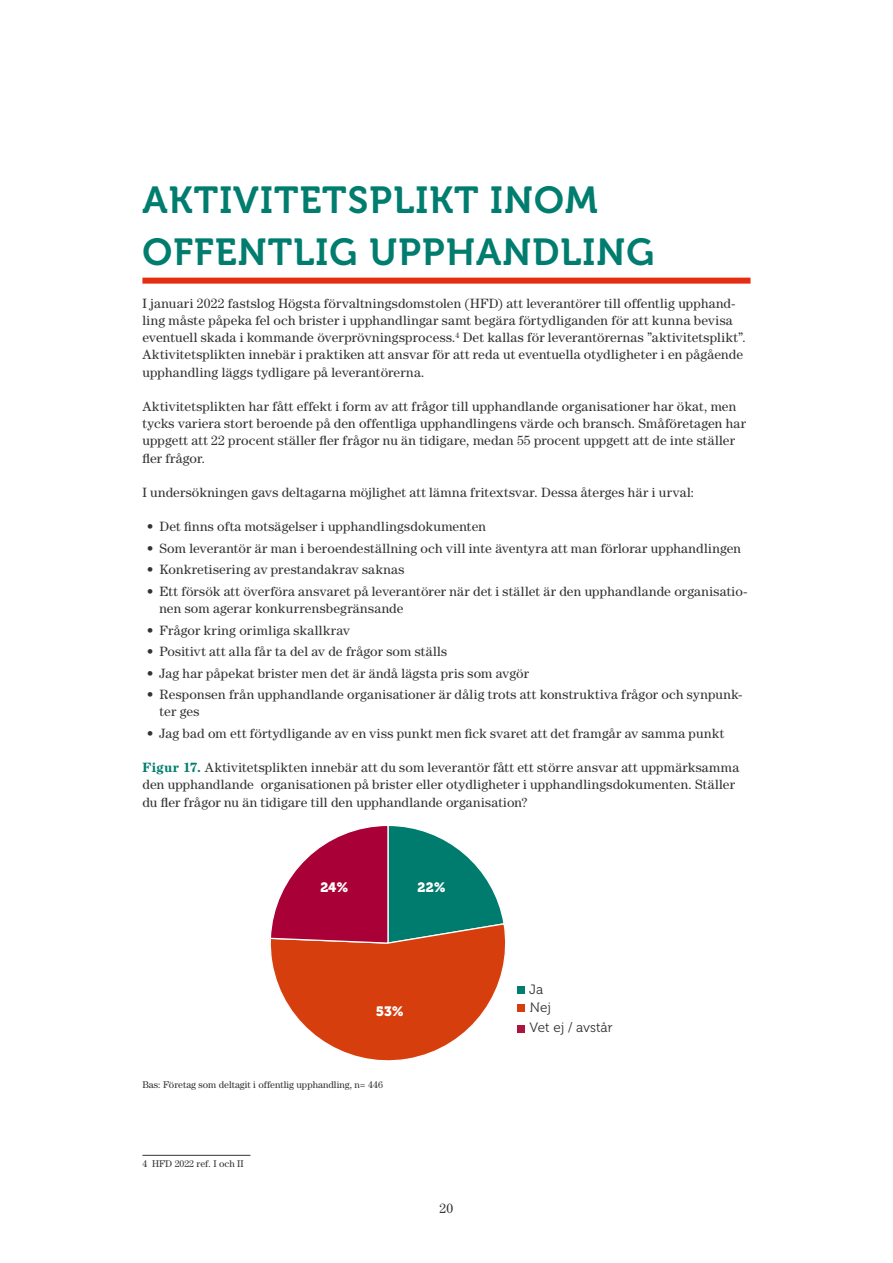
<style>
.page{position:relative;width:893px;height:1263px;background:#fff}
.page>*{position:absolute;margin:0;border:0;box-sizing:border-box;transform-origin:0 0}
.t1{font:37.5px/51.8px "Museo 700";letter-spacing:.03em;color:#007d6e}
.t2{font:13.5px/17.2px "Century Std";letter-spacing:.015em;color:#333}
.t3{font:13.5px/18.1px "Museo 300";color:#333233}
.t4{font:13.5px "Museo 900";color:#fff}
.t5{font:9.75px "Century Std";color:#333}
.s1{font-weight:700;color:#007d6e}
</style>
<div class="page">
<div style="left:142px;top:278px;width:608px;height:6px;background:#e52d12"></div>
<hr style="left:142px;top:1155px;width:108px;height:1px;background:#333">
<svg style="left:270px;top:826px;width:236px;height:235px"></svg>
<div style="left:517px;top:986px;width:7px;height:7px;background:#007d6f"></div>
<div style="left:517px;top:1004px;width:7px;height:8px;background:#d63f0d"></div>
<div style="left:517px;top:1025px;width:7px;height:7px;background:#aa163c"></div>
<h1 class="t1" style="left:142px;top:175px;width:513px">AKTIVITETSPLIKT INOM<br>OFFENTLIG UPPHANDLING</h1>
<p class="t2" style="left:142px;top:294px;width:605px">I januari 2022 fastslog Högsta förvaltningsdomstolen (HFD) att leverantörer till offentlig upphand&shy;ling måste påpeka fel och brister i upphandlingar samt begära förtydliganden för att kunna bevisa eventuell skada i kommande överprövningsprocess.<sup>4</sup> Det kallas för leverantörernas ”aktivitetsplikt”.<br>Aktivitetsplikten innebär i praktiken att ansvar för att reda ut eventuella otydligheter i en pågående upphandling läggs tydligare på leverantörerna.</p>
<p class="t2" style="left:142px;top:397px;width:605px">Aktivitetsplikten har fått effekt i form av att frågor till upphandlande organisationer har ökat, men tycks variera stort beroende på den offentliga upphandlingens värde och bransch. Småföretagen har uppgett att 22 procent ställer fler frågor nu än tidigare, medan 55 procent uppgett att de inte ställer fler frågor.</p>
<p class="t2" style="left:142px;top:483px;width:553px">I undersökningen gavs deltagarna möjlighet att lämna fritextsvar. Dessa återges här i urval:</p>
<p class="t2" style="left:147px;top:518px;width:341px">• Det finns ofta motsägelser i upphandlingsdokumenten</p>
<p class="t2" style="left:147px;top:539px;width:596px">• Som leverantör är man i beroendeställning och vill inte äventyra att man förlorar upphandlingen</p>
<p class="t2" style="left:147px;top:561px;width:259px">• Konkretisering av prestandakrav saknas</p>
<p class="t2" style="left:159px;top:582px;width:589px;text-indent:-13px">• Ett försök att överföra ansvaret på leverantörer när det i stället är den upphandlande organisatio&shy;nen som agerar konkurrensbegränsande</p>
<p class="t2" style="left:147px;top:621px;width:205px">• Frågor kring orimliga skallkrav</p>
<p class="t2" style="left:147px;top:642px;width:302px">• Positivt att alla får ta del av de frågor som ställs</p>
<p class="t2" style="left:147px;top:664px;width:384px">• Jag har påpekat brister men det är ändå lägsta pris som avgör</p>
<p class="t2" style="left:159px;top:685px;width:584px;text-indent:-13px">• Responsen från upphandlande organisationer är dålig trots att konstruktiva frågor och synpunk&shy;ter ges</p>
<p class="t2" style="left:147px;top:724px;width:579px">• Jag bad om ett förtydligande av en viss punkt men fick svaret att det framgår av samma punkt</p>
<p class="t2" style="left:142px;top:759px;width:598px"><span class="s1">Figur 17.</span> Aktivitetsplikten innebär att du som leverantör fått ett större ansvar att uppmärksamma den upphandlande organisationen på brister eller otydligheter i upphandlingsdokumenten. Ställer du fler frågor nu än tidigare till den upphandlande organisation?</p>
<p class="t4" style="left:320px;top:879px;width:30px">24%</p>
<p class="t4" style="left:418px;top:879px;width:30px">22%</p>
<p class="t4" style="left:376px;top:1003px;width:30px">53%</p>
<p class="t5" style="left:142px;top:1078px;width:242px">Bas: Företag som deltagit i offentlig upphandling, n= 446</p>
<p class="t5" style="left:142px;top:1158px;width:103px">4 HFD 2022 ref. I och II</p>
<p class="t2" style="left:440px;top:1199px;width:15px">20</p>
<p class="t3" style="left:529px;top:980px;width:23px">Ja<br>Nej</p>
<p class="t3" style="left:530px;top:1019px;width:85px">Vet ej / avstår</p>
</div>
